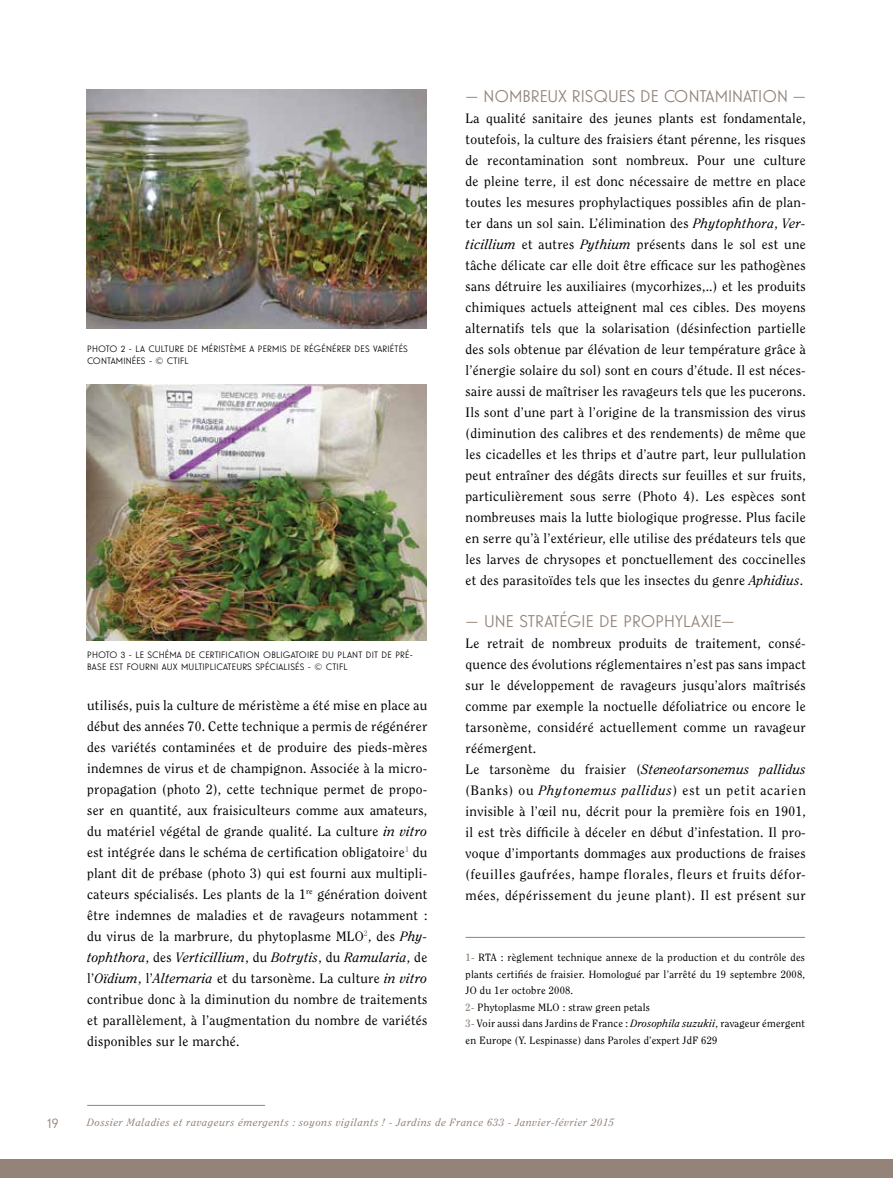
<style>
.page{position:relative;width:893px;height:1178px;background:#fff}
.page>*{position:absolute;margin:0;border:0;box-sizing:border-box;transform-origin:0 0}
.t1{font:16.5px "Guildford Pro";color:#938379}
.t2{font:13.5px/21px "Clearface";letter-spacing:.02em;color:#000;text-align:justify}
.t3{font:13.5px "Guildford Pro";color:#938379}
.t4{font:10.5px/16.5px "Clearface";letter-spacing:.02em;color:#000}
.t5{font:italic 10.5px "Clearface";letter-spacing:.06em;color:#938379}
.t6{font:9px/12px "Guildford Pro";letter-spacing:.02em;color:#000}
.s1{font-style:italic}
.s2{font-weight:700;color:#938379}
</style>
<div class="page">
<hr style="left:87px;top:1105px;width:178px;height:1px;background:#938379">
<div style="left:0;top:1160px;width:892px;height:18px;background:#938379"></div>
<hr style="left:466px;top:937px;width:339px;height:1px;background:#938379">
<img style="left:86px;top:89px;width:341px;height:239px">
<img style="left:86px;top:385px;width:341px;height:255px">
<p class="t6" style="left:87px;top:343px;width:322px">PHOTO 2 - LA CULTURE DE MÉRISTÈME A PERMIS DE RÉGÉNÉRER DES VARIÉTÉS<br>CONTAMINÉES - © CTIFL</p>
<p class="t6" style="left:87px;top:649px;width:327px">PHOTO 3 - LE SCHÉMA DE CERTIFICATION OBLIGATOIRE DU PLANT DIT DE PRÉ-<br>BASE EST FOURNI AUX MULTIPLICATEURS SPÉCIALISÉS - © CTIFL</p>
<p class="t2" style="left:87px;top:694px;width:342px">utilisés, puis la culture de méristème a été mise en place au début des années 70. Cette technique a permis de régénérer des variétés contaminées et de produire des pieds-mères indemnes de virus et de champignon. Associée à la micro&shy;propagation (photo 2), cette technique permet de propo&shy;ser en quantité, aux fraisiculteurs comme aux amateurs, du matériel végétal de grande qualité. La culture <span class="s1">in vitro </span>est intégrée dans le schéma de certification obligatoire<sup>1</sup> du plant dit de prébase (photo 3) qui est fourni aux multipli&shy;cateurs spécialisés. Les plants de la 1<sup>re</sup> génération doivent être indemnes de maladies et de ravageurs notamment : du virus de la marbrure, du phytoplasme MLO<sup>2</sup>, des <span class="s1">Phy&shy;tophthora</span>, des <span class="s1">Verticillium</span>, du <span class="s1">Botrytis</span>, du <span class="s1">Ramularia</span>, de l’<span class="s1">Oïdium</span>, l’<span class="s1">Alternaria</span> et du tarsonème. La culture <span class="s1">in vitro </span>contribue donc à la diminution du nombre de traitements et parallèlement, à l’augmentation du nombre de variétés disponibles sur le marché.</p>
<p class="t1" style="left:466px;top:85px;width:342px">— NOMBREUX RISQUES DE CONTAMINATION —</p>
<p class="t2" style="left:466px;top:107px;width:342px">La qualité sanitaire des jeunes plants est fondamentale, toutefois, la culture des fraisiers étant pérenne, les risques de recontamination sont nombreux. Pour une culture de pleine terre, il est donc nécessaire de mettre en place toutes les mesures prophylactiques possibles afin de plan&shy;ter dans un sol sain. L’élimination des <span class="s1">Phytophthora</span>, <span class="s1">Ver&shy;ticillium</span> et autres <span class="s1">Pythium</span> présents dans le sol est une tâche délicate car elle doit être efficace sur les pathogènes sans détruire les auxiliaires (mycorhizes,..) et les produits chimiques actuels atteignent mal ces cibles. Des moyens alternatifs tels que la solarisation (désinfection partielle des sols obtenue par élévation de leur température grâce à l’énergie solaire du sol) sont en cours d’étude. Il est néces&shy;saire aussi de maîtriser les ravageurs tels que les pucerons.<br>Ils sont d’une part à l’origine de la transmission des virus (diminution des calibres et des rendements) de même que les cicadelles et les thrips et d’autre part, leur pullulation peut entraîner des dégâts directs sur feuilles et sur fruits, particulièrement sous serre (Photo 4). Les espèces sont nombreuses mais la lutte biologique progresse. Plus facile en serre qu’à l’extérieur, elle utilise des prédateurs tels que les larves de chrysopes et ponctuellement des coccinelles et des parasitoïdes tels que les insectes du genre <span class="s1">Aphidius</span>.</p>
<p class="t1" style="left:466px;top:610px;width:270px">— UNE STRATÉGIE DE PROPHYLAXIE—</p>
<p class="t2" style="left:466px;top:632px;width:342px;text-align:left">Le retrait de nombreux produits de traitement, consé&shy;quence des évolutions réglementaires n’est pas sans impact sur le développement de ravageurs jusqu’alors maîtrisés comme par exemple la noctuelle défoliatrice ou encore le tarsonème, considéré actuellement comme un ravageur réémergent.<br>Le tarsonème du fraisier (<span class="s1">Steneotarsonemus pallidus </span>(Banks) ou <span class="s1">Phytonemus pallidus</span>) est un petit acarien invisible à l’œil nu, décrit pour la première fois en 1901, il est très difficile à déceler en début d’infestation. Il pro&shy;voque d’importants dommages aux productions de fraises (feuilles gaufrées, hampe florales, fleurs et fruits défor&shy;mées, dépérissement du jeune plant). Il est présent sur</p>
<p class="t4" style="left:466px;top:949px;width:341px"><span class="s2">1-</span> RTA : règlement technique annexe de la production et du contrôle des plants certifiés de fraisier. Homologué par l’arrêté du 19 septembre 2008, JO du 1er octobre 2008.<br><span class="s2">2-</span> Phytoplasme MLO : straw green petals<br><span class="s2">3-</span> Voir aussi dans Jardins de France : <span class="s1">Drosophila suzukii</span>, ravageur émergent en Europe (Y. Lespinasse) dans Paroles d’expert JdF 629</p>
<p class="t3" style="left:48px;top:1114px;width:12px">19</p>
<p class="t5" style="left:87px;top:1116px;width:528px">Dossier Maladies et ravageurs émergents : soyons vigilants ! - Jardins de France 633 - Janvier-février 2015</p>
</div>
